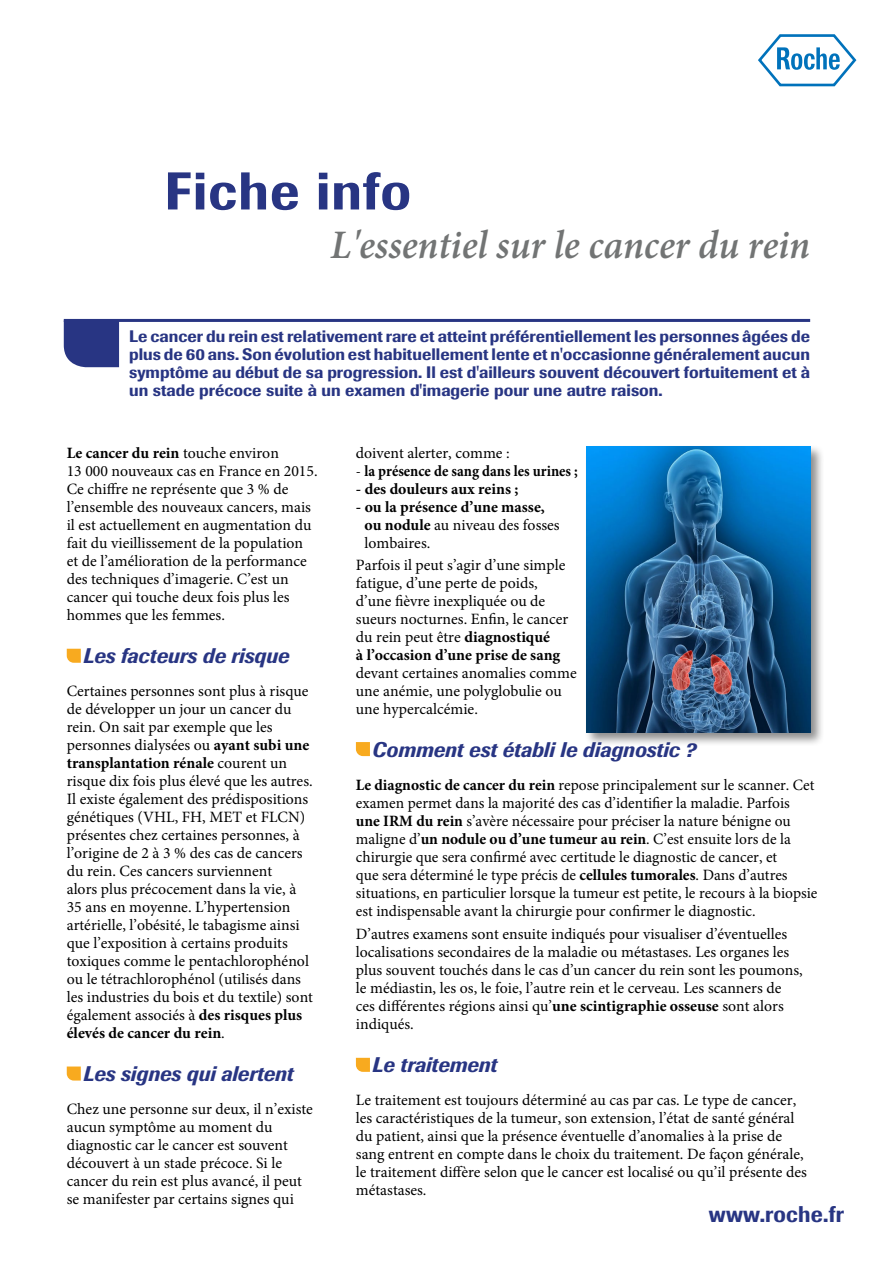
<style>
.page{position:relative;width:893px;height:1263px;background:#fff}
.page>*{position:absolute;margin:0;border:0;box-sizing:border-box;transform-origin:0 0}
.t1{font:500 52.5px "Imago";letter-spacing:.02em;color:#283583}
.t2{font:italic 600 40.5px "Minion Pro";color:#727474;scale:.95 1}
.t3{font:500 22.5px "Imago";letter-spacing:.01em;color:#283583;scale:.95 1}
.t4{font:italic 500 21px "Imago";color:#283583}
.t5{font:500 16.5px/18px "Imago";color:#283583;text-align:justify}
.t6{font:15.75px/18px "Minion Pro";color:#000}
.t7{font:700 15.75px/18px "Minion Pro";color:#000}
.t8{font:700 15.75px "Minion Pro";color:#000;scale:.92 1}
.s1{font-weight:700}
.s2{font-weight:400}
</style>
<div class="page">
<div style="left:585px;top:444px;width:239px;height:302px;background:#000;opacity:.45"></div>
<img style="left:587px;top:446px;width:223px;height:286px">
<div style="left:64px;top:322px;width:55px;height:45px;background:#283583"></div>
<hr style="left:64px;top:319px;width:746px;height:3px;background:#283583">
<svg style="left:67px;top:649px;width:14px;height:14px"></svg>
<svg style="left:67px;top:1066px;width:14px;height:14px"></svg>
<svg style="left:356px;top:742px;width:14px;height:14px"></svg>
<svg style="left:356px;top:1058px;width:14px;height:14px"></svg>
<svg style="left:758px;top:34px;width:98px;height:52px"></svg>
<h1 class="t1" style="left:165px;top:157px;width:248px">Fiche info</h1>
<h2 class="t2" style="left:331px;top:217px;width:506px">L'essentiel sur le cancer du rein</h2>
<p class="t5" style="left:129px;top:327px;width:683px">Le cancer du rein est relativement rare et atteint préférentiellement les personnes âgées de plus de 60 ans. Son évolution est habituellement lente et n'occasionne généralement aucun symptôme au début de sa progression. Il est d'ailleurs souvent découvert fortuitement et à un stade précoce suite à un examen d'imagerie pour une autre raison.</p>
<p class="t6" style="left:67px;top:444px;width:252px"><span class="s1">Le cancer du rein</span> touche environ<br>13 000 nouveaux cas en France en 2015.<br>Ce chiffre ne représente que 3 % de l’ensemble des nouveaux cancers, mais il est actuellement en augmentation du fait du vieillissement de la population et de l’amélioration de la performance des techniques d’imagerie. C’est un cancer qui touche deux fois plus les hommes que les femmes.</p>
<h3 class="t4" style="left:84px;top:642px;width:208px">Les facteurs de risque</h3>
<p class="t6" style="left:67px;top:682px;width:248px">Certaines personnes sont plus à risque de développer un jour un cancer du rein. On sait par exemple que les personnes dialysées ou <span class="s1">ayant subi une transplantation rénale</span> courent un risque dix fois plus élevé que les autres.<br>Il existe également des prédispositions génétiques (VHL, FH, MET et FLCN) présentes chez certaines personnes, à l’origine de 2 à 3 % des cas de cancers du rein. Ces cancers surviennent<br>alors plus précocement dans la vie, à 35 ans en moyenne. L’hypertension artérielle, l’obésité, le tabagisme ainsi que l’exposition à certains produits toxiques comme le pentachlorophénol ou le tétrachlorophénol (utilisés dans les industries du bois et du textile) sont également associés à <span class="s1">des risques plus élevés de cancer du rein</span>.</p>
<h3 class="t4" style="left:84px;top:1060px;width:212px">Les signes qui alertent</h3>
<p class="t6" style="left:67px;top:1100px;width:248px">Chez une personne sur deux, il n’existe aucun symptôme au moment du diagnostic car le cancer est souvent découvert à un stade précoce. Si le cancer du rein est plus avancé, il peut se manifester par certains signes qui</p>
<p class="t6" style="left:356px;top:444px;width:155px">doivent alerter, comme :</p>
<p class="t8" style="left:356px;top:460px;width:243px"><span class="s2">-</span> la présence de sang dans les urines ;</p>
<p class="t7" style="left:356px;top:480px;width:164px">- des douleurs aux reins ;</p>
<p class="t7" style="left:364px;top:498px;width:197px;text-indent:-9px">- ou la présence d’une masse, ou nodule <span class="s2">au niveau des fosses lombaires.</span></p>
<p class="t6" style="left:356px;top:556px;width:214px">Parfois il peut s’agir d’une simple fatigue, d’une perte de poids, d’une fièvre inexpliquée ou de sueurs nocturnes. Enfin, le cancer du rein peut être <span class="s1">diagnostiqué<br>à l’occasion d’une prise de sang</span></p>
<p class="t6" style="left:356px;top:664px;width:222px">devant certaines anomalies comme une anémie, une polyglobulie ou une hypercalcémie.</p>
<h3 class="t4" style="left:373px;top:736px;width:325px">Comment est établi le diagnostic ?</h3>
<p class="t6" style="left:356px;top:776px;width:463px"><span class="s1">Le diagnostic de cancer du rein</span> repose principalement sur le scanner. Cet examen permet dans la majorité des cas d’identifier la maladie. Parfois <span class="s1">une IRM du rein</span> s’avère nécessaire pour préciser la nature bénigne ou maligne d’<span class="s1">un nodule ou d’une tumeur au rein</span>. C’est ensuite lors de la chirurgie que sera confirmé avec certitude le diagnostic de cancer, et<br>que sera déterminé le type précis de <span class="s1">cellules tumorales</span>. Dans d’autres situations, en particulier lorsque la tumeur est petite, le recours à la biopsie est indispensable avant la chirurgie pour confirmer le diagnostic.</p>
<p class="t6" style="left:356px;top:925px;width:448px">D’autres examens sont ensuite indiqués pour visualiser d’éventuelles localisations secondaires de la maladie ou métastases. Les organes les plus souvent touchés dans le cas d’un cancer du rein sont les poumons, le médiastin, les os, le foie, l’autre rein et le cerveau. Les scanners de ces différentes régions ainsi qu’<span class="s1">une scintigraphie osseuse</span> sont alors indiqués.</p>
<h3 class="t4" style="left:373px;top:1051px;width:126px">Le traitement</h3>
<p class="t6" style="left:356px;top:1091px;width:453px">Le traitement est toujours déterminé au cas par cas. Le type de cancer, les caractéristiques de la tumeur, son extension, l’état de santé général du patient, ainsi que la présence éventuelle d’anomalies à la prise de sang entrent en compte dans le choix du traitement. De façon générale, le traitement diffère selon que le cancer est localisé ou qu’il présente des métastases.</p>
<h3 class="t3" style="left:709px;top:1199px;width:143px">www.roche.fr</h3>
</div>
